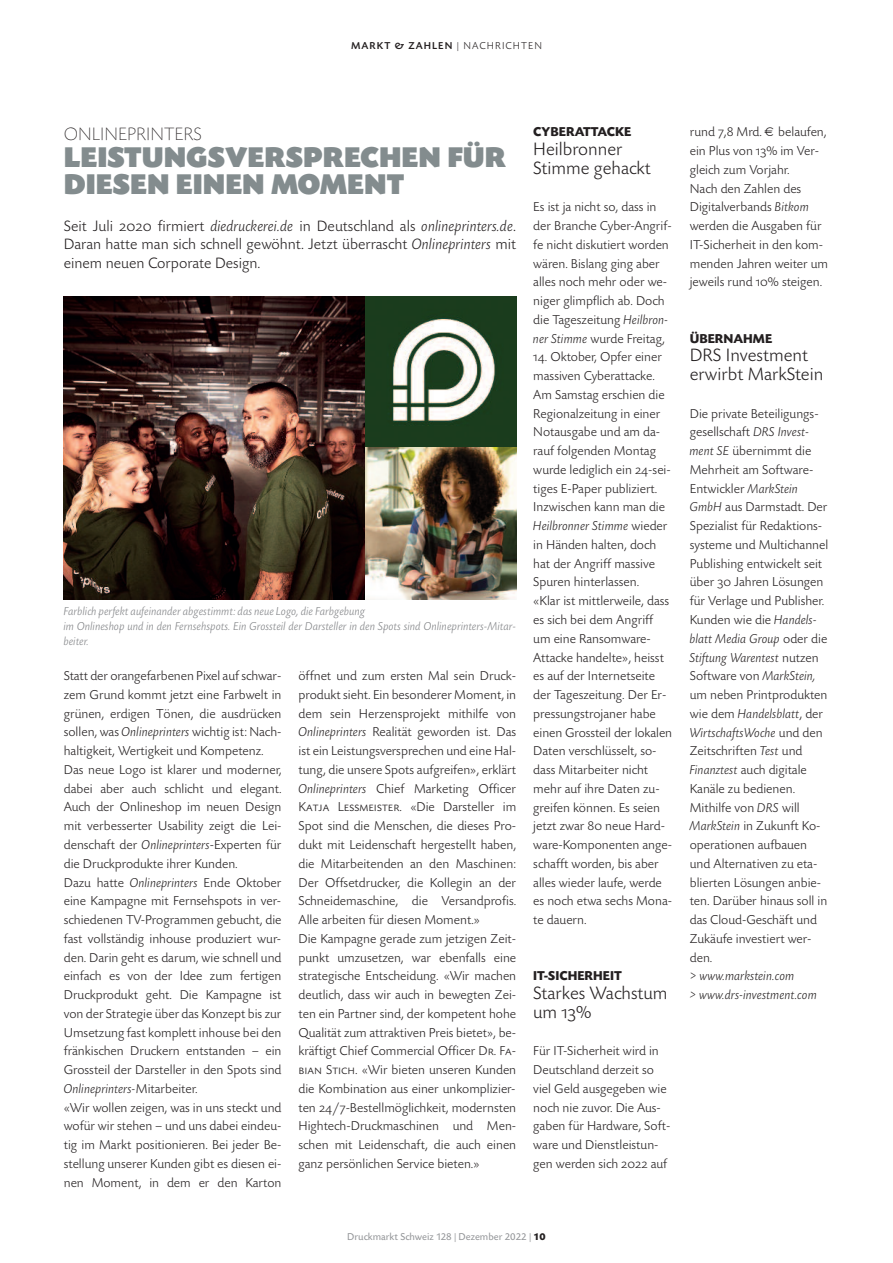
<style>
.page{position:relative;width:893px;height:1263px;background:#fff}
.page>*{position:absolute;margin:0;border:0;box-sizing:border-box;transform-origin:0 0}
.t1{font:30px/27px "Today SB Ultra";color:#838c8e}
.t2{font:300 18.75px/18.8px "Today SB";color:#231f20}
.t3{font:300 expanded 18.75px "Today SB";color:#231f20}
.t4{font:300 15.75px/18.8px "Today SB";color:#231f20;text-align:justify}
.t5{font:300 13.5px/18.8px "Today SB";color:#231f20}
.t6{font:700 13.5px "Today SB";color:#231f20}
.t7{font:13.5px "Today SB Caps Lig";color:#231f20}
.t8{font:italic 300 12px/15px "Today SB";color:#808285}
.t9{font:10.5px "Today SB";color:#939598}
.t10{font:500 10.5px "Today SB";letter-spacing:.1em;color:#231f20}
.s1{font-weight:300}
.s2{font-family:"Today SB Caps Lig";font-weight:400}
.s3{font-style:italic}
.s4{font-family:"Today SB";font-weight:300}
.s5{font-weight:700;color:#231f20}
</style>
<div class="page">
<img style="left:64px;top:296px;width:301px;height:303px">
<img style="left:365px;top:296px;width:151px;height:152px">
<img style="left:365px;top:448px;width:151px;height:152px">
<p class="t10" style="left:351px;top:40px;width:192px">MARKT &amp; ZAHLEN <span class="s1">| NACHRICHTEN</span></p>
<h2 class="t3" style="left:64px;top:122px;width:140px">ONLINEPRINTERS</h2>
<h1 class="t1" style="left:64px;top:143px;width:444px">LEISTUNGSVERSPRECHEN FÜR<br>DIESEN EINEN MOMENT</h1>
<p class="t4" style="left:64px;top:216px;width:454px">Seit Juli <span class="s2">2020</span> firmiert <span class="s3">diedruckerei.de</span> in Deutschland als <span class="s3">onlineprinters.de</span>.<br>Daran hatte man sich schnell gewöhnt. Jetzt überrascht <span class="s3">Onlineprinters</span> mit einem neuen Corporate Design.</p>
<p class="t8" style="left:64px;top:603px;width:454px">Farblich perfekt aufeinander abgestimmt: das neue Logo, die Farbgebung<br>im Onlineshop und in den Fernsehspots. Ein Grossteil der Darsteller in den Spots sind Onlineprinters-Mitar&shy;beiter.</p>
<p class="t5" style="left:64px;top:666px;width:219px">Statt der orangefarbenen Pixel auf schwar&shy;zem Grund kommt jetzt eine Farbwelt in grünen, erdigen Tönen, die ausdrücken sollen, was <span class="s3">Onlineprinters</span> wichtig ist: Nach&shy;haltigkeit, Wertigkeit und Kompetenz.<br>Das neue Logo ist klarer und moderner, dabei aber auch schlicht und elegant.<br>Auch der Onlineshop im neuen Design mit verbesserter Usability zeigt die Lei&shy;denschaft der <span class="s3">Onlineprinters</span>-Experten für die Druckprodukte ihrer Kunden.<br>Dazu hatte <span class="s3">Onlineprinters</span> Ende Oktober eine Kampagne mit Fernsehspots in ver&shy;schiedenen TV-Programmen gebucht, die fast vollständig inhouse produziert wur&shy;den. Darin geht es darum, wie schnell und einfach es von der Idee zum fertigen Druckprodukt geht. Die Kampagne ist von der Strategie über das Konzept bis zur Umsetzung fast komplett inhouse bei den fränkischen Druckern entstanden – ein Grossteil der Darsteller in den Spots sind <span class="s3">Onlineprinters-</span>Mitarbeiter.<br>«Wir wollen zeigen, was in uns steckt und wofür wir stehen – und uns dabei eindeu&shy;tig im Markt positionieren. Bei jeder Be&shy;stellung unserer Kunden gibt es diesen ei&shy;nen Moment, in dem er den Karton</p>
<p class="t5" style="left:298px;top:666px;width:219px;text-align:justify">öffnet und zum ersten Mal sein Druck&shy;produkt sieht. Ein besonderer Moment, in dem sein Herzensprojekt mithilfe von <span class="s3">Onlineprinters</span> Realität geworden ist. Das ist ein Leistungsversprechen und eine Hal&shy;tung, die unsere Spots aufgreifen», erklärt <span class="s3">Onlineprinters</span> Chief Marketing Officer</p>
<p class="t7" style="left:298px;top:799px;width:219px">Katja Leßmeister. <span class="s4">«Die Darsteller im</span></p>
<p class="t5" style="left:298px;top:816px;width:219px">Spot sind die Menschen, die dieses Pro&shy;dukt mit Leidenschaft hergestellt haben, die Mitarbeitenden an den Maschinen:<br>Der Offsetdrucker, die Kollegin an der Schneidemaschine, die Versandprofis.<br>Alle arbeiten für diesen Moment.»<br>Die Kampagne gerade zum jetzigen Zeit&shy;punkt umzusetzen, war ebenfalls eine strategische Entscheidung. «Wir machen deutlich, dass wir auch in bewegten Zei&shy;ten ein Partner sind, der kompetent hohe Qualität zum attraktiven Preis bietet», be&shy;kräftigt Chief Commercial Officer <span class="s2">Dr. Fa&shy;bian Stich.</span> «Wir bieten unseren Kunden die Kombination aus einer unkomplizier&shy;ten <span class="s2">24/7</span>-Bestellmöglichkeit, modernsten Hightech-Druckmaschinen und Men&shy;schen mit Leidenschaft, die auch einen ganz persönlichen Service bieten.»</p>
<p class="t6" style="left:533px;top:124px;width:100px">CYBERATTACKE</p>
<h2 class="t2" style="left:533px;top:139px;width:119px">Heilbronner<br>Stimme gehackt</h2>
<p class="t5" style="left:533px;top:197px;width:140px">Es ist ja nicht so, dass in der Branche Cyber-Angrif&shy;fe nicht diskutiert worden wären. Bislang ging aber alles noch mehr oder we&shy;niger glimpflich ab. Doch die Tageszeitung <span class="s3">Heilbron&shy;ner Stimme</span> wurde Freitag,</p>
<p class="t5" style="left:533px;top:347px;width:140px"><span class="s2">14.</span> Oktober, Opfer einer massiven Cyberattacke.<br>Am Samstag erschien die<br>Regionalzeitung in einer<br>Notausgabe und am da&shy;rauf folgenden Montag wurde lediglich ein <span class="s2">24</span>-sei&shy;tiges E-Paper publiziert.<br>Inzwischen kann man die<br><span class="s3">Heilbronner Stimme</span> wieder in Händen halten, doch hat der Angriff massive<br>Spuren hinterlassen.<br>«Klar ist mittlerweile, dass es sich bei dem Angriff um eine Ransomware-<br>Attacke handelte», heisst es auf der Internetseite der Tageszeitung. Der Er&shy;pressungstrojaner habe einen Grossteil der lokalen<br>Daten verschlüsselt, so&shy;dass Mitarbeiter nicht mehr auf ihre Daten zu&shy;greifen können. Es seien jetzt zwar <span class="s2">80</span> neue Hard&shy;ware-Komponenten ange&shy;schafft worden, bis aber alles wieder laufe, werde es noch etwa sechs Mona&shy;te dauern.</p>
<p class="t6" style="left:533px;top:968px;width:90px">IT-SICHERHEIT</p>
<h2 class="t2" style="left:533px;top:983px;width:136px">Starkes Wachstum um <span class="s2">13</span>%</h2>
<p class="t5" style="left:533px;top:1041px;width:139px">Für IT-Sicherheit wird in<br>Deutschland derzeit so viel Geld ausgegeben wie noch nie zuvor. Die Aus&shy;gaben für Hardware, Soft&shy;ware und Dienstleistun&shy;gen werden sich <span class="s2">2022</span> auf</p>
<p class="t5" style="left:690px;top:122px;width:140px">rund <span class="s2">7,8</span> Mrd. belaufen, ein Plus von <span class="s2">13%</span> im Ver&shy;gleich zum Vorjahr.<br>Nach den Zahlen des<br>Digitalverbands <span class="s3">Bitkom </span>werden die Ausgaben für<br>IT-Sicherheit in den kom&shy;menden Jahren weiter um jeweils rund <span class="s2">10%</span> steigen.</p>
<p class="t6" style="left:690px;top:330px;width:84px">ÜBERNAHME</p>
<h2 class="t2" style="left:690px;top:346px;width:135px">DRS Investment erwirbt MarkStein</h2>
<p class="t5" style="left:690px;top:404px;width:140px">Die private Beteiligungs&shy;gesellschaft <span class="s3">DRS Invest&shy;ment SE</span> übernimmt die<br>Mehrheit am Software-<br>Entwickler <span class="s3">MarkStein<br>GmbH</span> aus Darmstadt. Der<br>Spezialist für Redaktions&shy;systeme und Multichannel<br>Publishing entwickelt seit über <span class="s2">30</span> Jahren Lösungen für Verlage und Publisher.<br>Kunden wie die <span class="s3">Handels&shy;blatt Media Group</span> oder die<br><span class="s3">Stiftung Warentest</span> nutzen<br>Software von <span class="s3">MarkStein, </span>um neben Printprodukten wie dem <span class="s3">Handelsblatt</span>, der<br><span class="s3">WirtschaftsWoche</span> und den<br>Zeitschriften <span class="s3">Test</span> und<br><span class="s3">Finanztest</span> auch digitale<br>Kanäle zu bedienen.<br>Mithilfe von <span class="s3">DRS</span> will<br><span class="s3">MarkStein</span> in Zukunft Ko&shy;operationen aufbauen und Alternativen zu eta&shy;blierten Lösungen anbie&shy;ten. Darüber hinaus soll in das Cloud-Geschäft und<br>Zukäufe investiert wer&shy;den.<br>&gt; <span class="s3">www.markstein.com<br>&gt; www.drs-investment.com</span></p>
<p class="t9" style="left:347px;top:1230px;width:200px">Druckmarkt Schweiz 128 | Dezember 2022 | <span class="s5">10</span></p>
</div>
